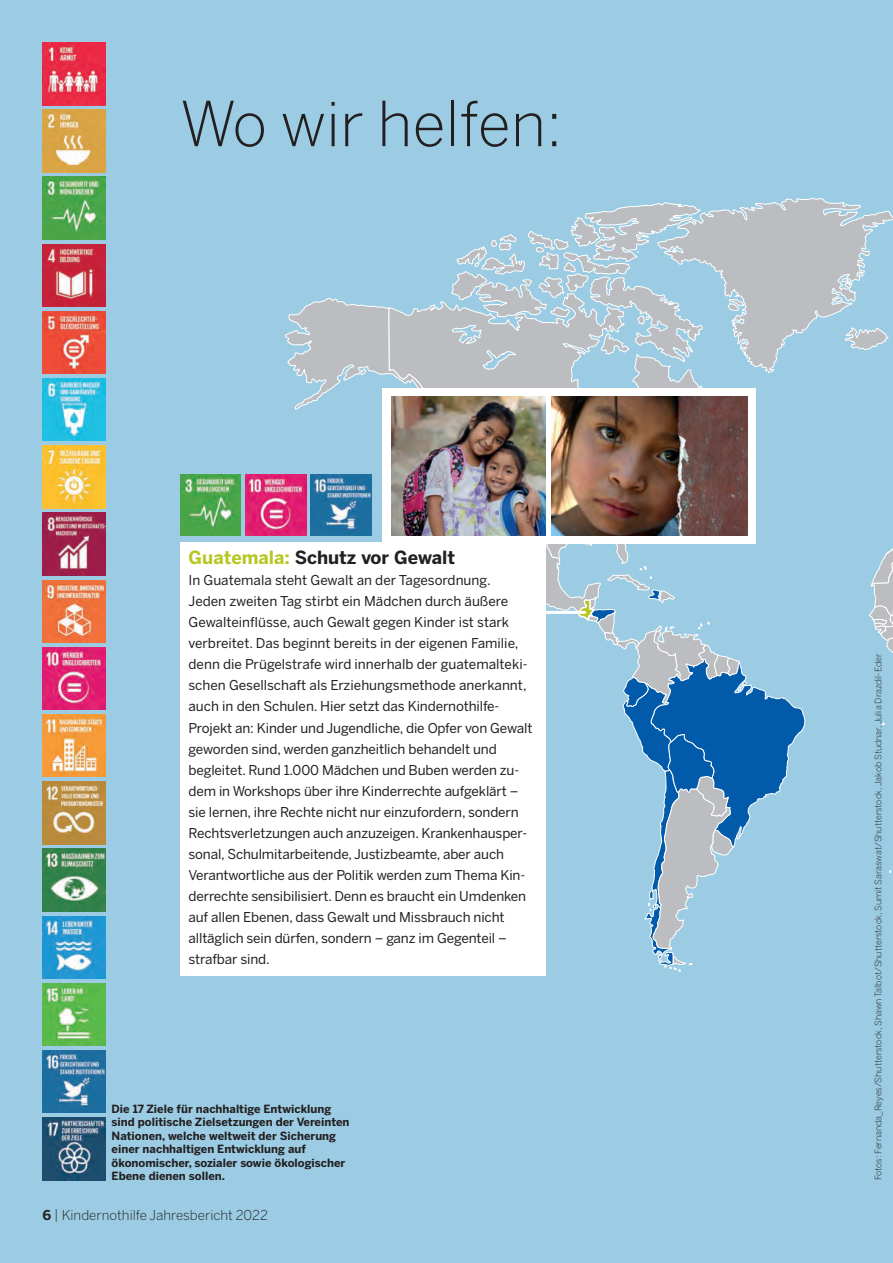
<style>
.page{position:relative;width:893px;height:1263px;background:#9bcce3}
.page>*{position:absolute;margin:0;border:0;box-sizing:border-box;transform-origin:0 0}
.t1{font:300 61.5px "Benton Sans";color:#231f20}
.t2{font:700 18px "Benton Sans";color:#231f20}
.t3{font:13.5px/21px "Benton Sans";letter-spacing:-.01em;color:#231f20}
.t4{font:300 13.5px "Benton Sans";color:#231f20}
.t5{font:700 11.25px/13.5px "Benton Sans";color:#231f20}
.t6{font:300 9px "Benton Sans";color:#231f20}
.s1{color:#b6c726}
.s2{font-weight:700}
</style>
<div class="page">
<svg style="left:452px;top:198px;width:441px;height:175px"></svg>
<svg style="left:285px;top:298px;width:103px;height:116px"></svg>
<svg style="left:388px;top:291px;width:337px;height:97px"></svg>
<svg style="left:545px;top:544px;width:261px;height:428px"></svg>
<svg style="left:868px;top:548px;width:25px;height:105px"></svg>
<hr style="left:505px;top:611px;width:80px;height:3px;background:#fff">
<div style="left:383px;top:388px;width:373px;height:156px;background:#fff"></div>
<img style="left:391px;top:397px;width:154px;height:138px">
<img style="left:552px;top:397px;width:195px;height:138px">
<img style="left:180px;top:474px;width:61px;height:61px">
<img style="left:246px;top:474px;width:60px;height:61px">
<img style="left:311px;top:474px;width:60px;height:61px">
<img style="left:43px;top:43px;width:62px;height:62px">
<img style="left:43px;top:446px;width:62px;height:62px">
<img style="left:43px;top:849px;width:62px;height:62px">
<img style="left:43px;top:244px;width:62px;height:63px">
<img style="left:43px;top:177px;width:62px;height:62px">
<img style="left:43px;top:378px;width:62px;height:63px">
<img style="left:43px;top:782px;width:62px;height:62px">
<img style="left:43px;top:580px;width:62px;height:62px">
<img style="left:43px;top:983px;width:62px;height:63px">
<img style="left:43px;top:647px;width:62px;height:63px">
<img style="left:43px;top:1050px;width:62px;height:63px">
<img style="left:43px;top:110px;width:62px;height:62px">
<img style="left:43px;top:513px;width:62px;height:62px">
<img style="left:43px;top:916px;width:62px;height:62px">
<img style="left:43px;top:311px;width:62px;height:63px">
<img style="left:43px;top:714px;width:62px;height:63px">
<img style="left:43px;top:1117px;width:62px;height:63px">
<div style="left:180px;top:542px;width:365px;height:434px;background:#fff"></div>
<h1 class="t1" style="left:180px;top:88px;width:384px">Wo wir helfen:</h1>
<h2 class="t2" style="left:189px;top:547px;width:268px"><span class="s1">Guatemala:</span> Schutz vor Gewalt</h2>
<p class="t3" style="left:189px;top:570px;width:346px">In Guatemala steht Gewalt an der Tagesordnung.<br>Jeden zweiten Tag stirbt ein Mädchen durch äußere Gewalteinflüsse, auch Gewalt gegen Kinder ist stark verbreitet. Das beginnt bereits in der eigenen Familie, denn die Prügelstrafe wird innerhalb der guatemalteki&shy;schen Gesellschaft als Erziehungsmethode anerkannt, auch in den Schulen. Hier setzt das Kindernothilfe-- Projekt an: Kinder und Jugendliche, die Opfer von Gewalt geworden sind, werden ganzheitlich behandelt und begleitet. Rund 1.000 Mädchen und Buben werden zu&shy;dem in Workshops über ihre Kinderrechte aufgeklärt – sie lernen, ihre Rechte nicht nur einzufordern, sondern Rechtsverletzungen auch anzuzeigen. Krankenhausper&shy;sonal, Schulmitarbeitende, Justizbeamte, aber auch Verantwortliche aus der Politik werden zum Thema Kin&shy;derrechte sensibilisiert. Denn es braucht ein Umdenken auf allen Ebenen, dass Gewalt und Missbrauch nicht alltäglich sein dürfen, sondern – ganz im Gegenteil – strafbar sind.</p>
<p class="t5" style="left:112px;top:1101px;width:239px">Die 17 Ziele für nachhaltige Entwicklung sind politische Zielsetzungen der Vereinten Nationen, welche weltweit der Sicherung einer nachhaltigen Entwicklung auf ökonomischer, sozialer sowie ökologischer Ebene dienen sollen.</p>
<p class="t4" style="left:43px;top:1207px;width:227px"><span class="s2">6</span> | Kindernothilfe Jahresbericht 2022</p>
<p class="t6" style="left:873px;top:1180px;width:528px;rotate:-90deg">Fotos: Fernanda_Reyes/Shutterstock, Shawn Talbot/Shutterstock, Sumit Saraswat/Shutterstock, Jakob Studnar, Julia Drazdil-Eder</p>
</div>
